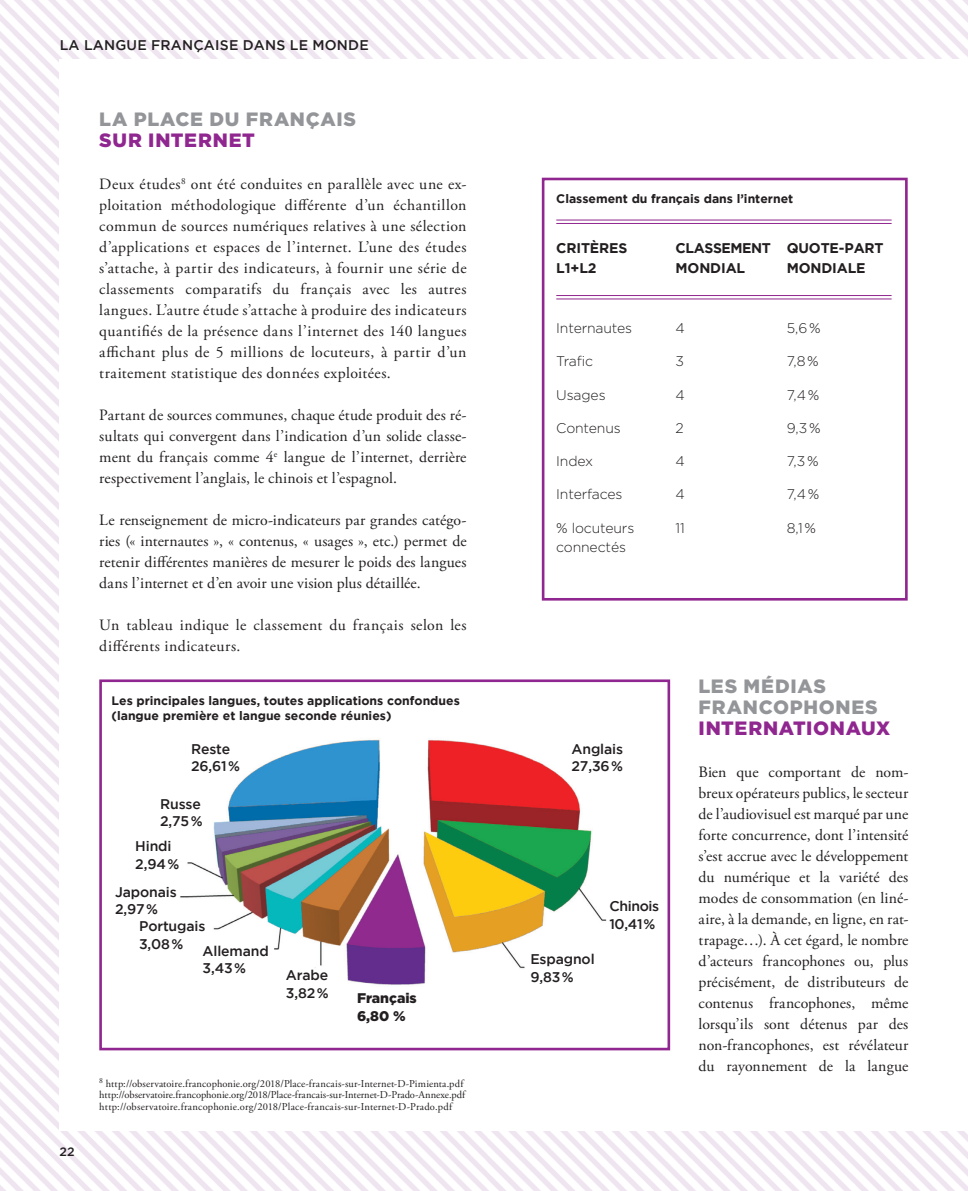
<style>
.page{position:relative;width:968px;height:1191px;background:#fff}
.page>*{position:absolute;margin:0;border:0;box-sizing:border-box;transform-origin:0 0}
.t1{font:900 19.25px/21px "Gotham";letter-spacing:.035em;color:#939598}
.t2{font:900 19.25px "Gotham";letter-spacing:.04em;color:#90268f}
.t3{font:15.75px/21px "Adobe Garamond Pro";letter-spacing:.015em;color:#231f20;text-align:justify}
.t4{font:500 14px "Gotham";letter-spacing:-.01em;color:#231f20}
.t5{font:300 14px/19.2px "Gotham";letter-spacing:-.01em;color:#231f20}
.t6{font:700 14px/20.5px "Gotham";letter-spacing:-.01em;color:#231f20}
.t7{font:500 14px "Gotham";letter-spacing:.015em;color:#231f20}
.t8{font:700 14px/20.5px "Gotham";letter-spacing:-.03em;color:#231f20}
.t9{font:900 14px "Gotham";color:#231f20}
.t10{font:700 12.25px "Gotham";color:#231f20}
.t11{font:500 12.25px "Gotham";color:#231f20}
.t12{font:10.5px/11.4px "Adobe Garamond Pro";letter-spacing:.01em;color:#231f20}
.s1{color:#90268f}
</style>
<div class="page">
<img style="left:0;top:0;width:967px;height:1191px">
<div style="left:60px;top:60px;width:907px;height:1071px;background:#fff"></div>
<img style="left:180px;top:739px;width:427px;height:246px">
<div style="left:99px;top:679px;width:571px;height:371px;border:3px solid #90268f"></div>
<div style="left:541px;top:178px;width:366px;height:422px;border:3px solid #90268f"></div>
<hr style="left:556px;top:220px;width:335px;height:1px;background:#90268f">
<hr style="left:556px;top:223px;width:335px;height:1px;background:#90268f">
<hr style="left:556px;top:295px;width:335px;height:1px;background:#90268f">
<hr style="left:556px;top:299px;width:335px;height:1px;background:#90268f">
<p class="t7" style="left:60px;top:37px;width:310px">LA LANGUE FRANÇAISE DANS LE MONDE</p>
<p class="t1" style="left:99px;top:108px;width:258px">LA PLACE DU FRANÇAIS</p>
<p class="t2" style="left:99px;top:127px;width:157px">SUR INTERNET</p>
<p class="t3" style="left:99px;top:174px;width:369px">Deux études<sup>8</sup> ont été conduites en parallèle avec une ex&shy;ploitation méthodologique différente d’un échantillon commun de sources numériques relatives à une sélection d’applications et espaces de l’internet. L’une des études s’attache, à partir des indicateurs, à fournir une série de classements comparatifs du français avec les autres langues. L’autre étude s’attache à produire des indicateurs quantifiés de la présence dans l’internet des 140 langues affichant plus de 5 millions de locuteurs, à partir d’un traitement statistique des données exploitées.</p>
<p class="t3" style="left:99px;top:405px;width:369px">Partant de sources communes, chaque étude produit des ré&shy;sultats qui convergent dans l’indication d’un solide classe&shy;ment du français comme 4<sup>e</sup> langue de l’internet, derrière respectivement l’anglais, le chinois et l’espagnol.</p>
<p class="t3" style="left:99px;top:510px;width:369px">Le renseignement de micro-indicateurs par grandes catégo&shy;ries (« internautes », « contenus, « usages », etc.) permet de retenir différentes manières de mesurer le poids des langues dans l’internet et d’en avoir une vision plus détaillée.</p>
<p class="t3" style="left:99px;top:615px;width:369px">Un tableau indique le classement du français selon les différents indicateurs.</p>
<p class="t10" style="left:112px;top:693px;width:350px">Les principales langues, toutes applications confondues</p>
<p class="t10" style="left:112px;top:708px;width:281px">(langue première et langue seconde réunies)</p>
<p class="t4" style="left:191px;top:741px;width:41px">Reste</p>
<p class="t4" style="left:191px;top:758px;width:51px">26,61%</p>
<p class="t4" style="left:160px;top:796px;width:42px">Russe</p>
<p class="t4" style="left:160px;top:813px;width:44px">2,75%</p>
<p class="t4" style="left:135px;top:838px;width:38px">Hindi</p>
<p class="t4" style="left:135px;top:855px;width:46px">2,94%</p>
<p class="t4" style="left:115px;top:883px;width:63px">Japonais</p>
<p class="t4" style="left:115px;top:901px;width:44px">2,97%</p>
<p class="t4" style="left:139px;top:918px;width:68px">Portugais</p>
<p class="t4" style="left:139px;top:935px;width:46px">3,08%</p>
<p class="t4" style="left:202px;top:943px;width:68px">Allemand</p>
<p class="t4" style="left:202px;top:960px;width:45px">3,43%</p>
<p class="t4" style="left:286px;top:967px;width:44px">Arabe</p>
<p class="t4" style="left:286px;top:984px;width:44px">3,82%</p>
<p class="t9" style="left:357px;top:988px;width:61px">Français</p>
<p class="t9" style="left:357px;top:1006px;width:50px">6,80 %</p>
<p class="t11" style="left:60px;top:1145px;width:17px">22</p>
<p class="t12" style="left:99px;top:1078px;width:365px"><sup>8</sup> http://observatoire.francophonie.org/2018/Place-francais-sur-Internet-D-Pimienta.pdf</p>
<p class="t12" style="left:99px;top:1089px;width:367px">http://observatoire.francophonie.org/2018/Place-francais-sur-Internet-D-Prado-Annexe.pdf http://observatoire.francophonie.org/2018/Place-francais-sur-Internet-D-Prado.pdf</p>
<p class="t10" style="left:556px;top:191px;width:238px">Classement du français dans l’internet</p>
<p class="t6" style="left:556px;top:237px;width:73px">CRITÈRES</p>
<p class="t6" style="left:556px;top:257px;width:42px">L1+L2</p>
<p class="t8" style="left:675px;top:237px;width:97px">CLASSEMENT<br>MONDIAL</p>
<p class="t6" style="left:786px;top:237px;width:98px">QUOTE-PART<br>MONDIALE</p>
<p class="t5" style="left:556px;top:318px;width:77px">Internautes</p>
<p class="t5" style="left:556px;top:351px;width:38px">Trafic</p>
<p class="t5" style="left:556px;top:385px;width:51px">Usages</p>
<p class="t5" style="left:556px;top:418px;width:66px">Contenus</p>
<p class="t5" style="left:556px;top:451px;width:38px">Index</p>
<p class="t5" style="left:556px;top:484px;width:68px">Interfaces</p>
<p class="t5" style="left:556px;top:518px;width:80px">% locuteurs connectés</p>
<p class="t5" style="left:675px;top:318px;width:11px">4</p>
<p class="t5" style="left:675px;top:351px;width:10px">3</p>
<p class="t5" style="left:675px;top:385px;width:11px">4</p>
<p class="t5" style="left:675px;top:418px;width:10px">2</p>
<p class="t5" style="left:675px;top:451px;width:11px">4</p>
<p class="t5" style="left:675px;top:484px;width:11px">4</p>
<p class="t5" style="left:675px;top:518px;width:11px">11</p>
<p class="t5" style="left:786px;top:318px;width:35px">5,6%</p>
<p class="t5" style="left:786px;top:351px;width:34px">7,8%</p>
<p class="t5" style="left:786px;top:385px;width:34px">7,4%</p>
<p class="t5" style="left:786px;top:418px;width:35px">9,3%</p>
<p class="t5" style="left:786px;top:451px;width:33px">7,3%</p>
<p class="t5" style="left:786px;top:484px;width:34px">7,4%</p>
<p class="t5" style="left:786px;top:518px;width:31px">8,1%</p>
<p class="t4" style="left:571px;top:741px;width:53px">Anglais</p>
<p class="t4" style="left:571px;top:758px;width:53px">27,36%</p>
<p class="t4" style="left:530px;top:951px;width:66px">Espagnol</p>
<p class="t4" style="left:530px;top:969px;width:45px">9,83%</p>
<p class="t4" style="left:609px;top:898px;width:51px">Chinois</p>
<p class="t4" style="left:609px;top:916px;width:48px">10,41%</p>
<p class="t1" style="left:698px;top:675px;width:193px">LES MÉDIAS<br>FRANCOPHONES<br><span class="s1">INTERNATIONAUX</span></p>
<p class="t3" style="left:698px;top:762px;width:211px">Bien que comportant de nom&shy;breux opérateurs publics, le secteur de l’audiovisuel est marqué par une forte concurrence, dont l’intensité s’est accrue avec le développement du numérique et la variété des modes de consommation (en liné&shy;aire, à la demande, en ligne, en rat&shy;trapage…). À cet égard, le nombre d’acteurs francophones ou, plus précisément, de distributeurs de contenus francophones, même lorsqu’ils sont détenus par des non-francophones, est révélateur du rayonnement de la langue</p>
</div>
